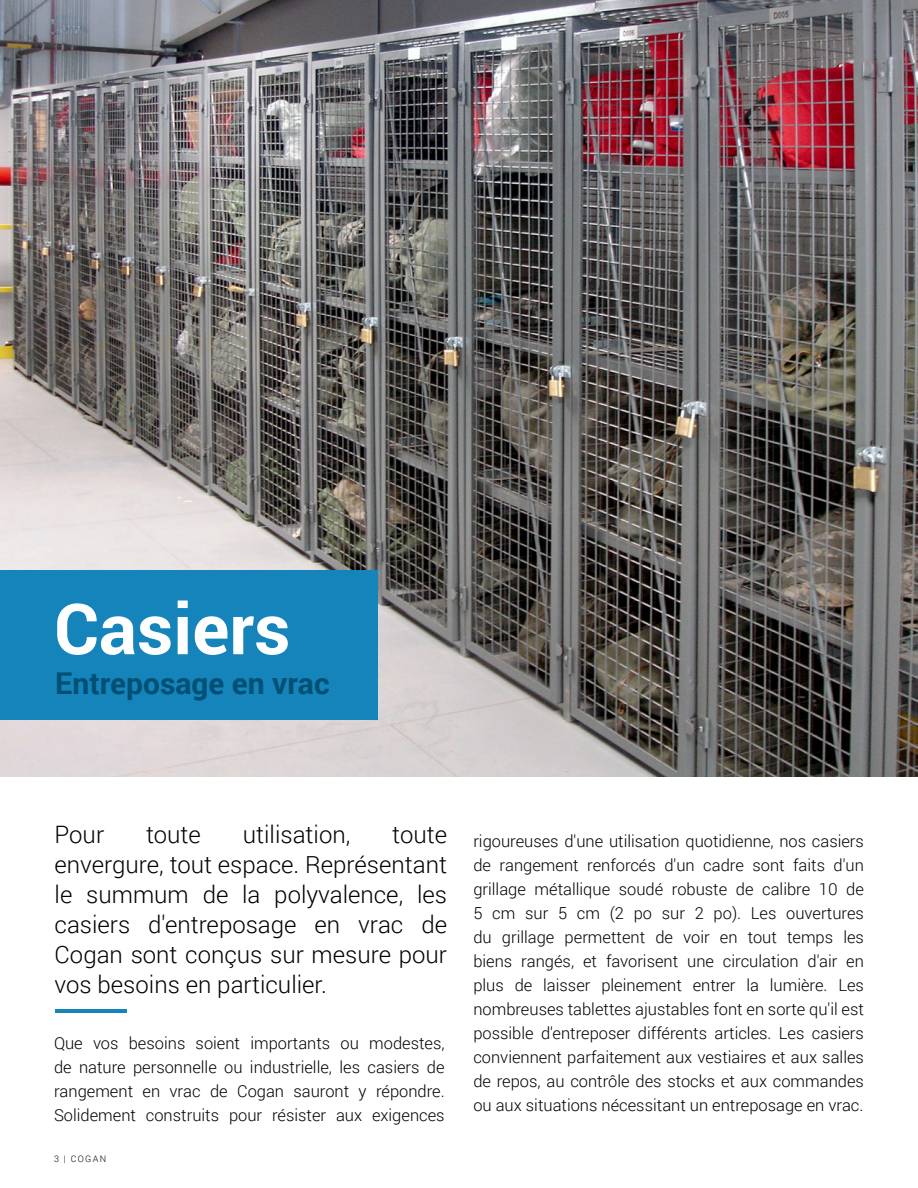
<style>
.page{position:relative;width:918px;height:1188px;background:#fff}
.page>*{position:absolute;margin:0;border:0;box-sizing:border-box;transform-origin:0 0}
.t1{font:700 70.5px "Roboto";color:#fff}
.t2{font:700 30px "Roboto";color:#014f73}
.t3{font:300 24px/30px "Roboto";color:#000;text-align:justify}
.t4{font:300 16.5px/24px "Roboto";color:#000;text-align:justify}
.t5{font:300 9px "Roboto";letter-spacing:.15em;color:#000}
</style>
<div class="page">
<img style="left:0;top:0;width:918px;height:777px">
<div style="left:0;top:570px;width:378px;height:150px;background:#1484bb"></div>
<hr style="left:56px;top:1009px;width:71px;height:4px;background:#1484bb">
<p class="t1" style="left:54px;top:579px;width:238px">Casiers</p>
<p class="t2" style="left:55px;top:662px;width:276px">Entreposage en vrac</p>
<p class="t3" style="left:55px;top:819px;width:51px">Pour</p>
<p class="t3" style="left:146px;top:819px;width:56px">toute</p>
<p class="t3" style="left:243px;top:819px;width:109px">utilisation,</p>
<p class="t3" style="left:55px;top:819px;width:394px;text-indent:338px">toute envergure, tout espace. Représentant le summum de la polyvalence, les casiers d'entreposage en vrac de Cogan sont conçus sur mesure pour vos besoins en particulier.</p>
<p class="t4" style="left:54px;top:1031px;width:392px">Que vos besoins soient importants ou modestes, de nature personnelle ou industrielle, les casiers de rangement en vrac de Cogan sauront y répondre.<br>Solidement construits pour résister aux exigences</p>
<p class="t5" style="left:54px;top:1153px;width:54px">3 | COGAN</p>
<p class="t4" style="left:473px;top:829px;width:392px">rigoureuses d'une utilisation quotidienne, nos casiers de rangement renforcés d'un cadre sont faits d'un grillage métallique soudé robuste de calibre 10 de 5 cm sur 5 cm (2 po sur 2 po). Les ouvertures du grillage permettent de voir en tout temps les biens rangés, et favorisent une circulation d'air en plus de laisser pleinement entrer la lumière. Les nombreuses tablettes ajustables font en sorte qu'il est possible d'entreposer différents articles. Les casiers conviennent parfaitement aux vestiaires et aux salles de repos, au contrôle des stocks et aux commandes ou aux situations nécessitant un entreposage en vrac.</p>
</div>
